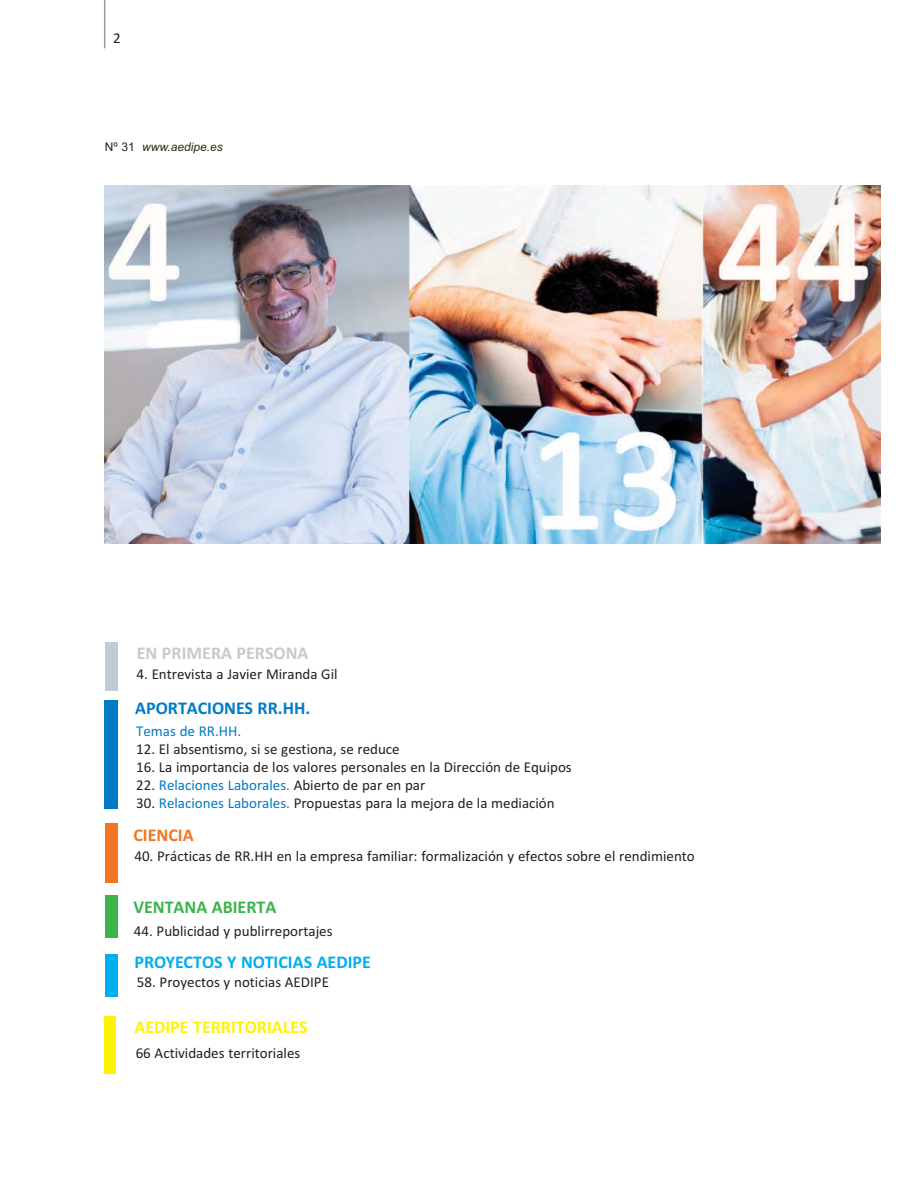
<style>
.page{position:relative;width:918px;height:1188px;background:#fff}
.page>*{position:absolute;margin:0;border:0;box-sizing:border-box;transform-origin:0 0}
.t1{font:700 18px "Calibri";color:#00aeef}
.t2{font:700 18px "Calibri";color:#fff203}
.t3{font:700 18px "Calibri";color:#007bc3}
.t4{font:700 18px "Calibri";color:#c4cbd0}
.t5{font:700 18px "Calibri";color:#39b54a}
.t6{font:700 18px "Calibri";color:#f47421}
.t7{font:15px "Calibri";color:#231f20}
.t8{font:15px "Calibri";color:#007bc3}
.t9{font:italic 12px "Arial";color:#312a0e}
.s1{font-style:normal;color:#231f20}
.s2{color:#007bc3}
</style>
<div class="page">
<hr style="left:104px;top:1px;width:1px;height:47px;background:#999b9e">
<div style="left:105px;top:642px;width:12px;height:49px;background:#c4cbd0"></div>
<div style="left:104px;top:700px;width:14px;height:108px;background:#007bc3"></div>
<div style="left:105px;top:954px;width:13px;height:42px;background:#00aeef"></div>
<div style="left:105px;top:1016px;width:11px;height:58px;background:#fff203"></div>
<div style="left:105px;top:895px;width:13px;height:43px;background:#39b54a"></div>
<img style="left:105px;top:186px;width:776px;height:358px">
<div style="left:105px;top:823px;width:13px;height:59px;background:#f47421"></div>
<p class="t7" style="left:113px;top:33px;width:9px">2</p>
<p class="t9" style="left:105px;top:140px;width:120px"><span class="s1">Nº 31</span> www.aedipe.es</p>
<p class="t4" style="left:137px;top:646px;width:173px">EN PRIMERA PERSONA</p>
<p class="t7" style="left:137px;top:669px;width:203px">4. Entrevista a Javier Miranda Gil</p>
<p class="t3" style="left:135px;top:702px;width:176px">APORTACIONES RR.HH.</p>
<p class="t8" style="left:136px;top:726px;width:107px">Temas de RR.HH.</p>
<p class="t7" style="left:136px;top:744px;width:265px">12. El absentismo, si se gestiona, se reduce</p>
<p class="t7" style="left:136px;top:762px;width:437px">16. La importancia de los valores personales en la Dirección de Equipos</p>
<p class="t7" style="left:136px;top:780px;width:291px">22. <span class="s2">Relaciones Laborales.</span> Abierto de par en par</p>
<p class="t7" style="left:136px;top:798px;width:420px">30. <span class="s2">Relaciones Laborales.</span> Propuestas para la mejora de la mediación</p>
<p class="t6" style="left:133px;top:829px;width:62px">CIENCIA</p>
<p class="t7" style="left:134px;top:851px;width:562px">40. Prácticas de RR.HH en la empresa familiar: formalización y efectos sobre el rendimiento</p>
<p class="t5" style="left:133px;top:901px;width:144px">VENTANA ABIERTA</p>
<p class="t7" style="left:134px;top:926px;width:200px">44. Publicidad y publirreportajes</p>
<p class="t1" style="left:134px;top:955px;width:238px">PROYECTOS Y NOTICIAS AEDIPE</p>
<p class="t7" style="left:137px;top:977px;width:194px">58. Proyectos y noticias AEDIPE</p>
<p class="t2" style="left:134px;top:1021px;width:175px">AEDIPE TERRITORIALES</p>
<p class="t7" style="left:136px;top:1048px;width:166px">66 Actividades territoriales</p>
</div>
